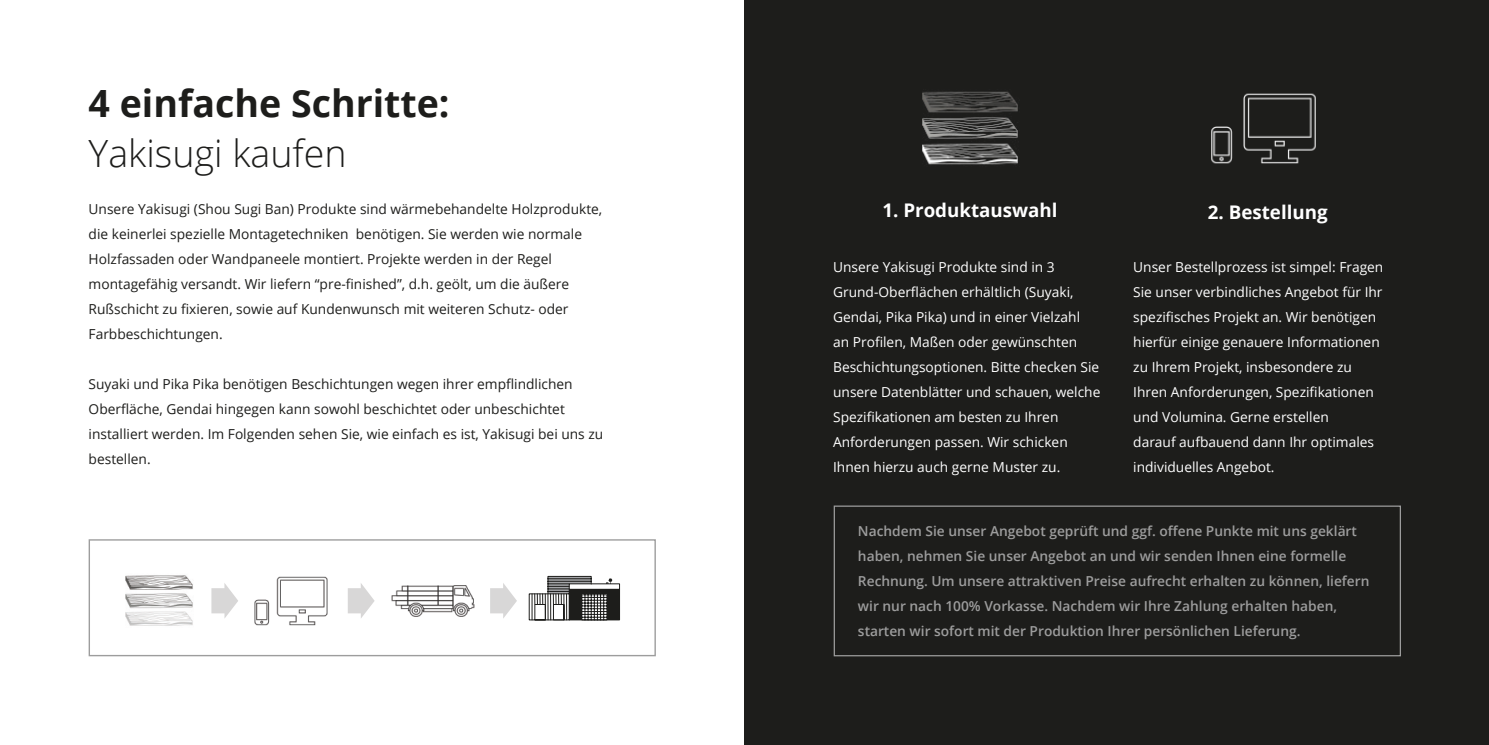
<style>
.page{position:relative;width:1489px;height:745px;background:#fff}
.page>*{position:absolute;margin:0;border:0;box-sizing:border-box;transform-origin:0 0}
.t1{font:700 37.5px "Open Sans";color:#1d1d1b}
.t2{font:300 37.5px "Open Sans";color:#1d1d1b}
.t3{font:700 18.75px "Open Sans";color:#fff}
.t4{font:13.75px/25px "Open Sans";color:#fff}
.t5{font:13.75px/25px "Open Sans";color:#1d1d1b}
.t6{font:600 13.75px/25px "Open Sans";color:#9d9d9d}
</style>
<div class="page">
<div style="left:744px;top:0;width:744px;height:744px;background:#1d1d1b"></div>
<div style="left:833px;top:505px;width:567px;height:151px;border:1px solid #9d9d9d"></div>
<div style="left:89px;top:539px;width:567px;height:117px;border:1px solid #9d9d9d"></div>
<img style="left:922px;top:91px;width:96px;height:74px">
<img style="left:125px;top:575px;width:68px;height:51px">
<img style="left:254px;top:576px;width:74px;height:50px">
<img style="left:391px;top:585px;width:84px;height:32px">
<svg style="left:528px;top:575px;width:93px;height:46px"></svg>
<img style="left:1211px;top:93px;width:105px;height:71px">
<svg style="left:211px;top:583px;width:27px;height:35px"></svg>
<svg style="left:348px;top:583px;width:26px;height:35px"></svg>
<svg style="left:490px;top:583px;width:27px;height:35px"></svg>
<h1 class="t1" style="left:89px;top:89px;width:362px">4 einfache Schritte:</h1>
<h1 class="t2" style="left:89px;top:139px;width:259px">Yakisugi kaufen</h1>
<p class="t5" style="left:89px;top:196px;width:515px">Unsere Yakisugi (Shou Sugi Ban) Produkte sind wärmebehandelte Holzprodukte, die keinerlei spezielle Montagetechniken benötigen. Sie werden wie normale Holzfassaden oder Wandpaneele montiert. Projekte werden in der Regel montagefähig versandt. Wir liefern “pre-finished”, d.h. geölt, um die äußere Rußschicht zu fixieren, sowie auf Kundenwunsch mit weiteren Schutz- oder Farbbeschichtungen.</p>
<p class="t5" style="left:89px;top:371px;width:516px">Suyaki und Pika Pika benötigen Beschichtungen wegen ihrer empflindlichen Oberfläche, Gendai hingegen kann sowohl beschichtet oder unbeschichtet installiert werden. Im Folgenden sehen Sie, wie einfach es ist, Yakisugi bei uns zu bestellen.</p>
<h2 class="t3" style="left:882px;top:203px;width:177px">1. Produktauswahl</h2>
<h2 class="t3" style="left:1207px;top:204px;width:121px">2. Bestellung</h2>
<p class="t4" style="left:833px;top:255px;width:269px">Unsere Yakisugi Produkte sind in 3<br>Grund-Oberflächen erhältlich (Suyaki, Gendai, Pika Pika) und in einer Vielzahl<br>an Profilen, Maßen oder gewünschten Beschichtungsoptionen. Bitte checken Sie unsere Datenblätter und schauen, welche Spezifikationen am besten zu Ihren Anforderungen passen. Wir schicken Ihnen hierzu auch gerne Muster zu.</p>
<p class="t4" style="left:1133px;top:255px;width:251px">Unser Bestellprozess ist simpel: Fragen Sie unser verbindliches Angebot für Ihr spezifisches Projekt an. Wir benötigen hierfür einige genauere Informationen zu Ihrem Projekt, insbesondere zu Ihren Anforderungen, Spezifikationen und Volumina. Gerne erstellen<br>darauf aufbauend dann Ihr optimales individuelles Angebot.</p>
<p class="t6" style="left:858px;top:518px;width:513px">Nachdem Sie unser Angebot geprüft und ggf. offene Punkte mit uns geklärt haben, nehmen Sie unser Angebot an und wir senden Ihnen eine formelle Rechnung. Um unsere attraktiven Preise aufrecht erhalten zu können, liefern wir nur nach 100% Vorkasse. Nachdem wir Ihre Zahlung erhalten haben, starten wir sofort mit der Produktion Ihrer persönlichen Lieferung.</p>
</div>
